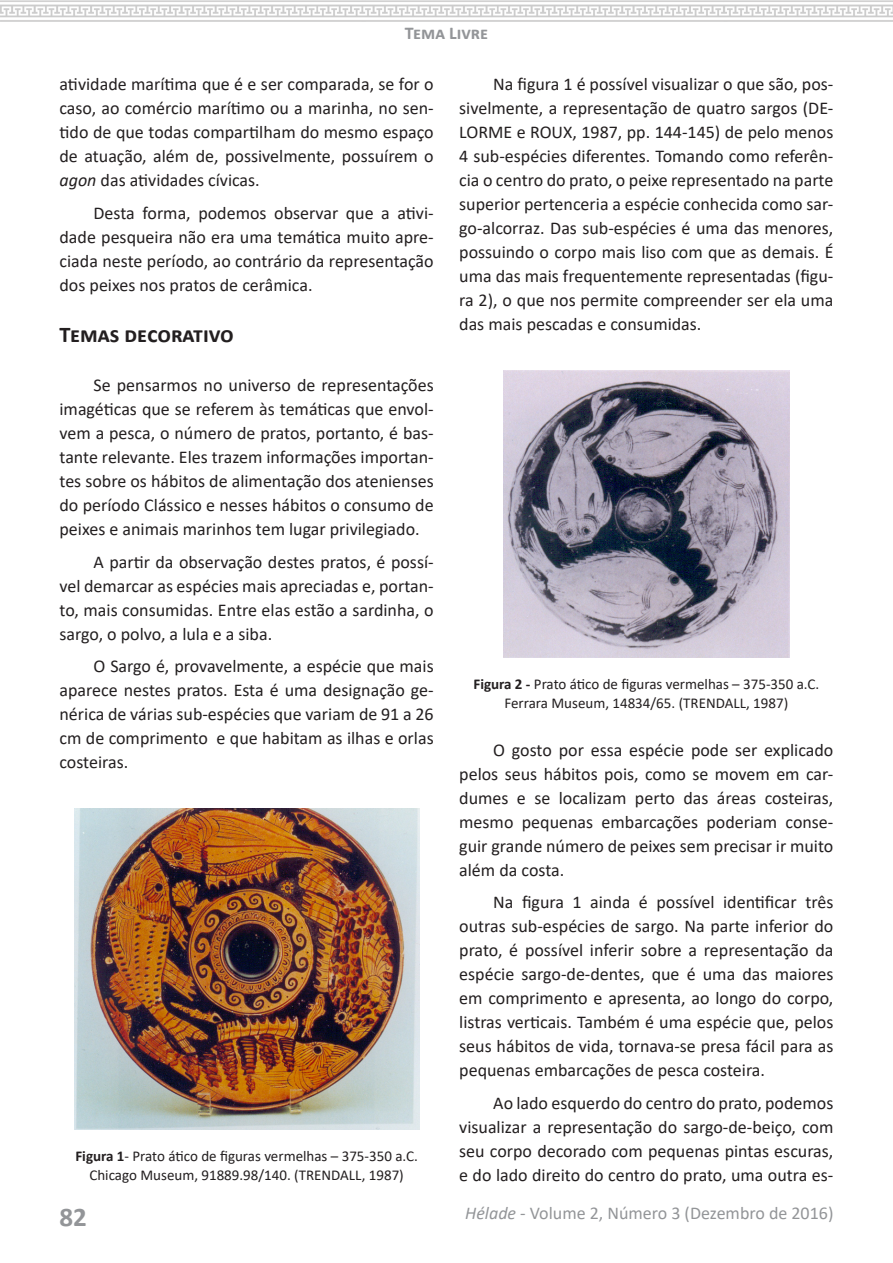
<style>
.page{position:relative;width:893px;height:1263px;background:#fff}
.page>*{position:absolute;margin:0;border:0;box-sizing:border-box;transform-origin:0 0}
.t1{font:700 27px "Calibri";color:#939598}
.t2{font:700 22.5px "Calibri";letter-spacing:-.005em;color:#231f20}
.t3{font:18px/24px "Calibri";color:#231f20;text-align:justify}
.t4{font:18px "Calibri";color:#939598}
.t5{font:700 18px "Calibri";color:#939598}
.t6{font:15px/19.5px "Calibri";color:#231f20;text-align:center}
.s1{font-style:italic}
.s2{font-weight:700}
</style>
<div class="page">
<img style="left:0;top:0;width:893px;height:22px">
<img style="left:74px;top:808px;width:345px;height:321px">
<img style="left:503px;top:370px;width:286px;height:287px">
<p class="t5" style="left:405px;top:20px;width:85px">Tema Livre</p>
<p class="t3" style="left:60px;top:72px;width:376px">atividade marítima que é e ser comparada, se for o caso, ao comércio marítimo ou a marinha, no sen&shy;tido de que todas compartilham do mesmo espaço de atuação, além de, possivelmente, possuírem o <span class="s1">agon</span> das atividades cívicas.</p>
<p class="t3" style="left:60px;top:200px;width:376px;text-indent:34px">Desta forma, podemos observar que a ativi&shy;dade pesqueira não era uma temática muito apre&shy;ciada neste período, ao contrário da representação dos peixes nos pratos de cerâmica.</p>
<p class="t2" style="left:60px;top:318px;width:176px">Temas decorativo</p>
<p class="t3" style="left:60px;top:373px;width:376px;text-indent:34px">Se pensarmos no universo de representações imagéticas que se referem às temáticas que envol&shy;vem a pesca, o número de pratos, portanto, é bas&shy;tante relevante. Eles trazem informações importan&shy;tes sobre os hábitos de alimentação dos atenienses do período Clássico e nesses hábitos o consumo de peixes e animais marinhos tem lugar privilegiado.</p>
<p class="t3" style="left:60px;top:549px;width:376px;text-indent:34px">A partir da observação destes pratos, é possí&shy;vel demarcar as espécies mais apreciadas e, portan&shy;to, mais consumidas. Entre elas estão a sardinha, o sargo, o polvo, a lula e a siba.</p>
<p class="t3" style="left:60px;top:654px;width:376px;text-indent:34px">O Sargo é, provavelmente, a espécie que mais aparece nestes pratos. Esta é uma designação ge&shy;nérica de várias sub-espécies que variam de 91 a 26 cm de comprimento e que habitam as ilhas e orlas costeiras.</p>
<p class="t3" style="left:459px;top:72px;width:376px;text-indent:34px">Na figura 1 é possível visualizar o que são, pos&shy;sivelmente, a representação de quatro sargos (DE-LORME e ROUX, 1987, pp. 144-145) de pelo menos 4 sub-espécies diferentes. Tomando como referên&shy;cia o centro do prato, o peixe representado na parte superior pertenceria a espécie conhecida como sar&shy;go-alcorraz. Das sub-espécies é uma das menores, possuindo o corpo mais liso com que as demais. É uma das mais frequentemente representadas (figu&shy;ra 2), o que nos permite compreender ser ela uma das mais pescadas e consumidas.</p>
<p class="t6" style="left:473px;top:673px;width:347px"><span class="s2">Figura 2 -</span> Prato ático de figuras vermelhas – 375-350 a.C.<br>Ferrara Museum, 14834/65. (TRENDALL, 1987)</p>
<p class="t3" style="left:459px;top:737px;width:376px;text-indent:34px">O gosto por essa espécie pode ser explicado pelos seus hábitos pois, como se movem em car&shy;dumes e se localizam perto das áreas costeiras, mesmo pequenas embarcações poderiam conse&shy;guir grande número de peixes sem precisar ir muito além da costa.</p>
<p class="t3" style="left:459px;top:890px;width:376px;text-indent:34px">Na figura 1 ainda é possível identificar três outras sub-espécies de sargo. Na parte inferior do prato, é possível inferir sobre a representação da espécie sargo-de-dentes, que é uma das maiores em comprimento e apresenta, ao longo do corpo, listras verticais. Também é uma espécie que, pelos seus hábitos de vida, tornava-se presa fácil para as pequenas embarcações de pesca costeira.</p>
<p class="t3" style="left:459px;top:1090px;width:376px;text-indent:34px">Ao lado esquerdo do centro do prato, podemos visualizar a representação do sargo-de-beiço, com seu corpo decorado com pequenas pintas escuras, e do lado direito do centro do prato, uma outra es-</p>
<p class="t6" style="left:75px;top:1146px;width:344px"><span class="s2">Figura 1</span>- Prato ático de figuras vermelhas – 375-350 a.C.<br>Chicago Museum, 91889.98/140. (TRENDALL, 1987)</p>
<h1 class="t1" style="left:60px;top:1198px;width:29px">82</h1>
<p class="t4" style="left:465px;top:1200px;width:370px"><span class="s1">Hélade</span> - Volume 2, Número 3 (Dezembro de 2016)</p>
</div>
